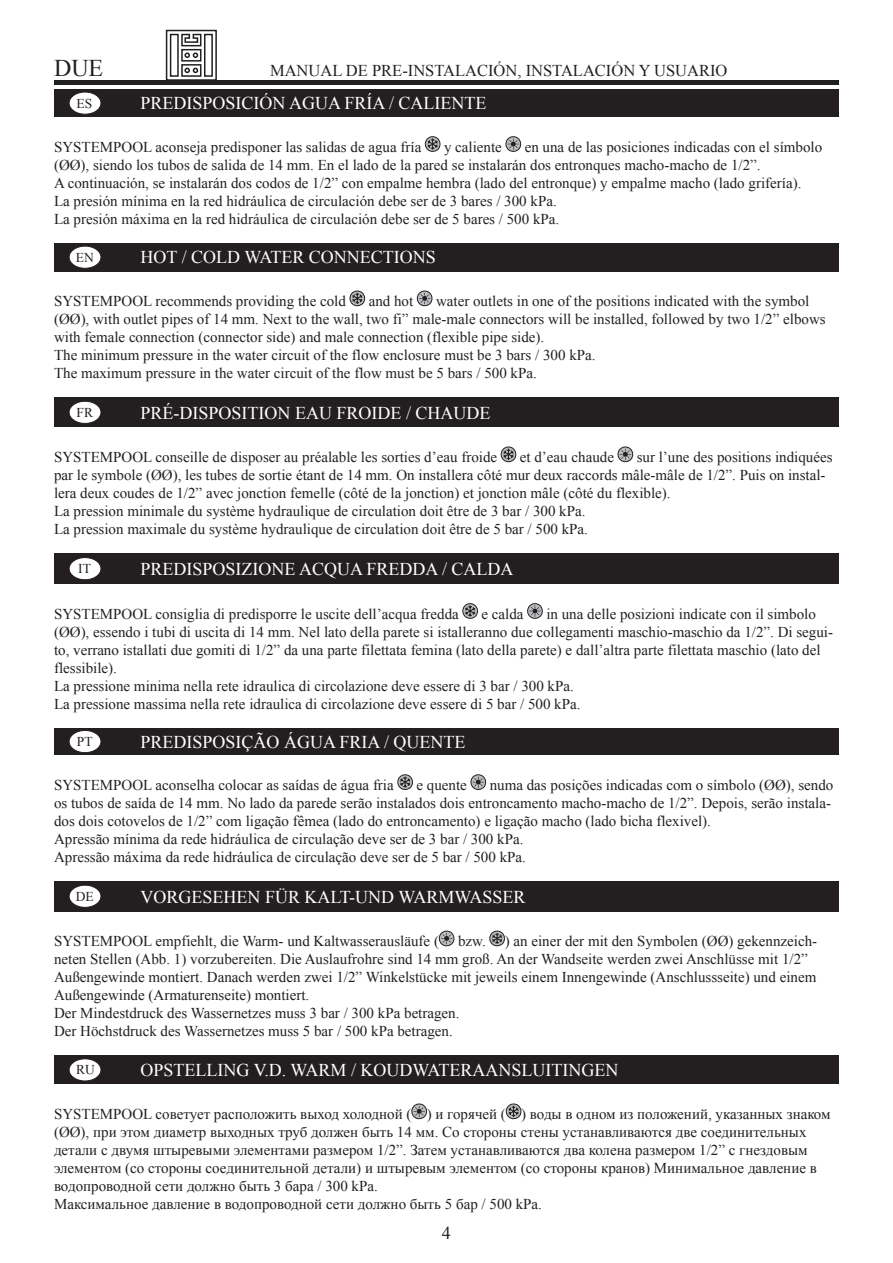
<style>
.page{position:relative;width:893px;height:1263px;background:#fff}
.page>*{position:absolute;margin:0;border:0;box-sizing:border-box;transform-origin:0 0}
.t1{font:24px "Times New Roman";color:#231f20}
.t2{font:18px "Times New Roman";color:#fff}
.t3{font:18px "Times New Roman";color:#231f20}
.t4{font:16.5px "Times New Roman";color:#231f20}
.t5{font:15px/18px "Times New Roman";color:#231f20}
.t6{font:13.5px "Times New Roman";color:#231f20}
</style>
<div class="page">
<hr style="left:54px;top:81px;width:785px;height:4px;background:#231f20">
<svg style="left:165px;top:29px;width:53px;height:52px"></svg>
<svg style="left:424px;top:136px;width:17px;height:16px"></svg>
<svg style="left:505px;top:136px;width:17px;height:16px"></svg>
<svg style="left:349px;top:290px;width:17px;height:17px"></svg>
<svg style="left:416px;top:290px;width:17px;height:17px"></svg>
<svg style="left:500px;top:446px;width:17px;height:17px"></svg>
<svg style="left:617px;top:446px;width:17px;height:17px"></svg>
<svg style="left:462px;top:603px;width:16px;height:16px"></svg>
<svg style="left:527px;top:603px;width:16px;height:16px"></svg>
<svg style="left:397px;top:774px;width:16px;height:16px"></svg>
<svg style="left:470px;top:774px;width:17px;height:16px"></svg>
<svg style="left:438px;top:930px;width:17px;height:17px"></svg>
<svg style="left:489px;top:930px;width:16px;height:17px"></svg>
<svg style="left:411px;top:1103px;width:16px;height:17px"></svg>
<svg style="left:505px;top:1103px;width:17px;height:17px"></svg>
<div style="left:54px;top:89px;width:785px;height:28px;background:#231f20"></div>
<div style="left:69px;top:92px;width:32px;height:22px;background:#fff;border-radius:50%"></div>
<div style="left:69px;top:92px;width:32px;height:22px;border:1px solid #231f20;border-radius:50%"></div>
<div style="left:54px;top:243px;width:785px;height:28px;background:#231f20"></div>
<div style="left:69px;top:246px;width:32px;height:22px;background:#fff;border-radius:50%"></div>
<div style="left:69px;top:246px;width:32px;height:22px;border:1px solid #231f20;border-radius:50%"></div>
<div style="left:54px;top:397px;width:785px;height:30px;background:#231f20"></div>
<div style="left:69px;top:401px;width:32px;height:22px;background:#fff;border-radius:50%"></div>
<div style="left:69px;top:401px;width:32px;height:23px;border:1px solid #231f20;border-radius:50%"></div>
<div style="left:54px;top:553px;width:785px;height:31px;background:#231f20"></div>
<div style="left:69px;top:558px;width:32px;height:22px;background:#fff;border-radius:50%"></div>
<div style="left:69px;top:557px;width:32px;height:23px;border:1px solid #231f20;border-radius:50%"></div>
<div style="left:54px;top:728px;width:785px;height:27px;background:#231f20"></div>
<div style="left:69px;top:730px;width:32px;height:23px;background:#fff;border-radius:50%"></div>
<div style="left:69px;top:730px;width:32px;height:23px;border:1px solid #231f20;border-radius:50%"></div>
<div style="left:54px;top:881px;width:785px;height:30px;background:#231f20"></div>
<div style="left:69px;top:885px;width:32px;height:22px;background:#fff;border-radius:50%"></div>
<div style="left:69px;top:885px;width:32px;height:22px;border:1px solid #231f20;border-radius:50%"></div>
<div style="left:54px;top:1055px;width:785px;height:29px;background:#231f20"></div>
<div style="left:69px;top:1059px;width:32px;height:22px;background:#fff;border-radius:50%"></div>
<div style="left:69px;top:1058px;width:32px;height:23px;border:1px solid #231f20;border-radius:50%"></div>
<h1 class="t1" style="left:54px;top:52px;width:51px">DUE</h1>
<p class="t4" style="left:270px;top:60px;width:459px">MANUAL DE PRE-INSTALACIÓN, INSTALACIÓN Y USUARIO</p>
<p class="t6" style="left:77px;top:94px;width:17px">ES</p>
<p class="t2" style="left:141px;top:91px;width:348px">PREDISPOSICIÓN AGUA FRÍA / CALIENTE</p>
<p class="t5" style="left:54px;top:137px;width:369px">SYSTEMPOOL aconseja predisponer las salidas de agua fría</p>
<p class="t5" style="left:444px;top:137px;width:59px">y caliente</p>
<p class="t5" style="left:54px;top:137px;width:770px;text-indent:471px">en una de las posiciones indicadas con el símbolo (ØØ), siendo los tubos de salida de 14 mm. En el lado de la pared se instalarán dos entronques macho-macho de 1/2”.<br>A continuación, se instalarán dos codos de 1/2” con empalme hembra (lado del entronque) y empalme macho (lado grifería).<br>La presión mínima en la red hidráulica de circulación debe ser de 3 bares / 300 kPa.<br>La presión máxima en la red hidráulica de circulación debe ser de 5 bares / 500 kPa.</p>
<p class="t6" style="left:76px;top:248px;width:19px">EN</p>
<p class="t2" style="left:141px;top:245px;width:297px">HOT / COLD WATER CONNECTIONS</p>
<p class="t5" style="left:54px;top:292px;width:773px;text-indent:382px">water outlets in one of the positions indicated with the symbol (ØØ), with outlet pipes of 14 mm. Next to the wall, two fi” male-male connectors will be installed, followed by two 1/2” elbows with female connection (connector side) and male connection (flexible pipe side).<br>The minimum pressure in the water circuit of the flow enclosure must be 3 bars / 300 kPa.<br>The maximum pressure in the water circuit of the flow must be 5 bars / 500 kPa.</p>
<p class="t5" style="left:54px;top:292px;width:293px">SYSTEMPOOL recommends providing the cold</p>
<p class="t5" style="left:369px;top:292px;width:46px">and hot</p>
<p class="t6" style="left:77px;top:403px;width:18px">FR</p>
<p class="t2" style="left:141px;top:400px;width:351px">PRÉ-DISPOSITION EAU FROIDE / CHAUDE</p>
<p class="t5" style="left:54px;top:448px;width:445px">SYSTEMPOOL conseille de disposer au préalable les sorties d’eau froide</p>
<p class="t5" style="left:520px;top:448px;width:96px">et d’eau chaude</p>
<p class="t5" style="left:54px;top:448px;width:780px;text-indent:583px">sur l’une des positions indiquées par le symbole (ØØ), les tubes de sortie étant de 14 mm. On installera côté mur deux raccords mâle-mâle de 1/2”. Puis on instal&shy;lera deux coudes de 1/2” avec jonction femelle (côté de la jonction) et jonction mâle (côté du flexible).<br>La pression minimale du système hydraulique de circulation doit être de 3 bar / 300 kPa.<br>La pression maximale du système hydraulique de circulation doit être de 5 bar / 500 kPa.</p>
<p class="t6" style="left:78px;top:559px;width:14px">IT</p>
<p class="t2" style="left:141px;top:557px;width:375px">PREDISPOSIZIONE ACQUA FREDDA / CALDA</p>
<p class="t5" style="left:54px;top:604px;width:406px">SYSTEMPOOL consiglia di predisporre le uscite dell’acqua fredda</p>
<p class="t5" style="left:481px;top:604px;width:44px">e calda</p>
<p class="t5" style="left:54px;top:604px;width:781px;text-indent:492px">in una delle posizioni indicate con il simbolo (ØØ), essendo i tubi di uscita di 14 mm. Nel lato della parete si istalleranno due collegamenti maschio-maschio da 1/2”. Di segui&shy;to, verrano istallati due gomiti di 1/2” da una parte filettata femina (lato della parete) e dall’altra parte filettata maschio (lato del flessibile).<br>La pressione minima nella rete idraulica di circolazione deve essere di 3 bar / 300 kPa.<br>La pressione massima nella rete idraulica di circolazione deve essere di 5 bar / 500 kPa.</p>
<p class="t6" style="left:77px;top:732px;width:17px">PT</p>
<p class="t2" style="left:141px;top:730px;width:327px">PREDISPOSIÇÃO ÁGUA FRIA / QUENTE</p>
<p class="t5" style="left:54px;top:775px;width:341px">SYSTEMPOOL aconselha colocar as saídas de água fria</p>
<p class="t5" style="left:417px;top:775px;width:52px">e quente</p>
<p class="t5" style="left:54px;top:775px;width:781px;text-indent:436px">numa das posições indicadas com o símbolo (ØØ), sendo os tubos de saída de 14 mm. No lado da parede serão instalados dois entroncamento macho-macho de 1/2”. Depois, serão instala&shy;dos dois cotovelos de 1/2” com ligação fêmea (lado do entroncamento) e ligação macho (lado bicha flexivel).<br>Apressão mínima da rede hidráulica de circulação deve ser de 3 bar / 300 kPa.<br>Apressão máxima da rede hidráulica de circulação deve ser de 5 bar / 500 kPa.</p>
<p class="t6" style="left:76px;top:887px;width:19px">DE</p>
<p class="t2" style="left:141px;top:884px;width:386px">VORGESEHEN FÜR KALT-UND WARMWASSER</p>
<p class="t5" style="left:54px;top:932px;width:765px;text-indent:451px">) an einer der mit den Symbolen (ØØ) gekennzeich&shy;neten Stellen (Abb. 1) vorzubereiten. Die Auslaufrohre sind 14 mm groß. An der Wandseite werden zwei Anschlüsse mit 1/2” Außengewinde montiert. Danach werden zwei 1/2” Winkelstücke mit jeweils einem Innengewinde (Anschlussseite) und einem Außengewinde (Armaturenseite) montiert.<br>Der Mindestdruck des Wassernetzes muss 3 bar / 300 kPa betragen.<br>Der Höchstdruck des Wassernetzes muss 5 bar / 500 kPa betragen.</p>
<p class="t5" style="left:54px;top:932px;width:386px">SYSTEMPOOL empfiehlt, die Warm- und Kaltwasserausläufe (</p>
<p class="t5" style="left:458px;top:932px;width:29px">bzw.</p>
<p class="t6" style="left:76px;top:1061px;width:20px">RU</p>
<p class="t2" style="left:141px;top:1058px;width:479px">OPSTELLING V.D. WARM / KOUDWATERAANSLUITINGEN</p>
<p class="t5" style="left:54px;top:1105px;width:778px">SYSTEMPOOL советует расположить выход холодной ( ) и горячей ( ) воды в одном из положений, указанных знаком (ØØ), при этом диаметр выходных труб должен быть 14 мм. Со стороны стены устанавливаются две соединительных детали с двумя штыревыми элементами размером 1/2”. Затем устанавливаются два колена размером 1/2” с гнездовым элементом (со стороны соединительной детали) и штыревым элементом (со стороны кранов) Минимальное давление в водопроводной сети должно быть 3 бара / 300 kPa.<br>Максимальное давление в водопроводной сети должно быть 5 бар / 500 kPa.</p>
<p class="t3" style="left:442px;top:1221px;width:10px">4</p>
</div>
